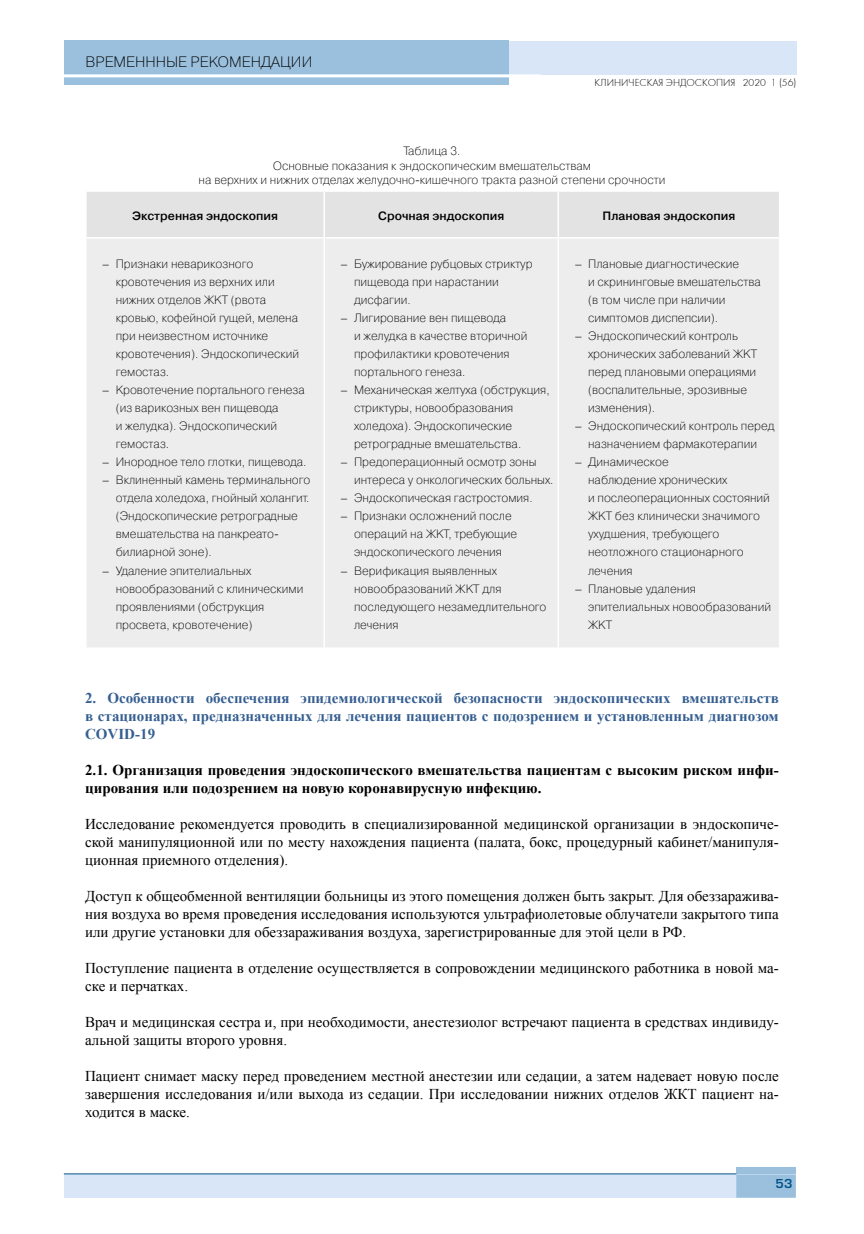
<style>
.page{position:relative;width:864px;height:1234px;background:#fff}
.page>*{position:absolute;margin:0;border:0;box-sizing:border-box;transform-origin:0 0}
.t1{font:15px/18px "Times New Roman";color:#000;text-align:justify}
.t2{font:700 15px/18px "Times New Roman";color:#365f91;text-align:justify}
.t3{font:700 15px/18px "Times New Roman";color:#000}
.t4{font:15px "Pragmatica Light C";color:#000}
.t5{font:12px/18px "Pragmatica Light C";color:#000}
.t6{font:700 12px "Pragmatica Light C";color:#000}
.t7{font:12px "Europe Demi C";color:#005488}
.t8{font:10.5px "Futura Light C";color:#000}
.s1{font-family:"Times New Roman"}
</style>
<div class="page">
<div style="left:64px;top:41px;width:731px;height:34px;background:#d8e6f7"></div>
<div style="left:64px;top:40px;width:444px;height:45px;background:#9bc0dd"></div>
<hr style="left:64px;top:74px;width:476px;height:3px;background:#fff">
<div style="left:64px;top:1174px;width:730px;height:23px;background:#d8e6f7"></div>
<div style="left:736px;top:1174px;width:59px;height:23px;background:#9bc0dd;border:2px solid #9bc0dd"></div>
<div style="left:736px;top:1166px;width:59px;height:7px;background:#9bc0dd"></div>
<hr style="left:64px;top:1173px;width:672px;height:1px;background:#005488">
<div style="left:87px;top:192px;width:691px;height:45px;background:#e3e3e3"></div>
<div style="left:87px;top:239px;width:691px;height:408px;background:#ededed"></div>
<hr style="left:323px;top:192px;width:2px;height:45px;background:#fff">
<hr style="left:557px;top:192px;width:2px;height:45px;background:#fff">
<hr style="left:323px;top:238px;width:2px;height:409px;background:#fff">
<hr style="left:557px;top:238px;width:2px;height:409px;background:#fff">
<p class="t4" style="left:85px;top:53px;width:228px">ВРЕМЕНННЫЕ РЕКОМЕНДАЦИИ</p>
<p class="t8" style="left:594px;top:77px;width:203px">КЛИНИЧЕСКАЯ ЭНДОСКОПИЯ 2020 1 (56)</p>
<p class="t5" style="left:198px;top:144px;width:468px;line-height:14.4px;text-align:center">Таблица 3.<br>Основные показания к эндоскопическим вмешательствам<br>на верхних и нижних отделах желудочно-кишечного тракта разной степени срочности</p>
<p class="t6" style="left:132px;top:209px;width:147px">Экстренная эндоскопия</p>
<p class="t6" style="left:378px;top:209px;width:127px">Срочная эндоскопия</p>
<p class="t6" style="left:602px;top:209px;width:134px">Плановая эндоскопия</p>
<p class="t5" style="left:116px;top:255px;width:185px;text-indent:-13px"><span class="s1">–</span> Признаки неварикозного кровотечения из верхних или нижних отделов ЖКТ (рвота кровью, кофейной гущей, мелена при неизвестном источнике кровотечения). Эндоскопический гемостаз.</p>
<p class="t5" style="left:116px;top:381px;width:190px;text-indent:-13px"><span class="s1">–</span> Кровотечение портального генеза (из варикозных вен пищевода<br>и желудка). Эндоскопический гемостаз.</p>
<p class="t5" style="left:103px;top:453px;width:205px"><span class="s1">–</span> Инородное тело глотки, пищевода.</p>
<p class="t5" style="left:116px;top:471px;width:196px;text-indent:-13px"><span class="s1">–</span> Вклиненный камень терминального отдела холедоха, гнойный холангит. (Эндоскопические ретроградные вмешательства на панкреато&shy;билиарной зоне).</p>
<p class="t5" style="left:116px;top:561px;width:189px;text-indent:-13px"><span class="s1">–</span> Удаление эпителиальных новообразований с клиническими проявлениями (обструкция просвета, кровотечение)</p>
<p class="t5" style="left:354px;top:255px;width:180px;text-indent:-13px"><span class="s1">–</span> Бужирование рубцовых стриктур пищевода при нарастании дисфагии.</p>
<p class="t5" style="left:354px;top:309px;width:175px;text-indent:-13px"><span class="s1">–</span> Лигирование вен пищевода<br>и желудка в качестве вторичной профилактики кровотечения портального генеза.</p>
<p class="t5" style="left:354px;top:381px;width:197px;text-indent:-13px"><span class="s1">–</span> Механическая желтуха (обструкция, стриктуры, новообразования холедоха). Эндоскопические ретроградные вмешательства.</p>
<p class="t5" style="left:354px;top:453px;width:201px;text-indent:-13px"><span class="s1">–</span> Предоперационный осмотр зоны интереса у онкологических больных.</p>
<p class="t5" style="left:341px;top:489px;width:193px"><span class="s1">–</span> Эндоскопическая гастростомия.</p>
<p class="t5" style="left:354px;top:507px;width:164px;text-indent:-13px"><span class="s1">–</span> Признаки осложнений после операций на ЖКТ, требующие эндоскопического лечения</p>
<p class="t5" style="left:354px;top:561px;width:194px;text-indent:-13px"><span class="s1">–</span> Верификация выявленных новообразований ЖКТ для последующего незамедлительного лечения</p>
<p class="t5" style="left:588px;top:255px;width:174px;text-indent:-13px"><span class="s1">–</span> Плановые диагностические<br>и скрининговые вмешательства (в том числе при наличии симптомов диспепсии).</p>
<p class="t5" style="left:588px;top:327px;width:170px;text-indent:-13px"><span class="s1">–</span> Эндоскопический контроль хронических заболеваний ЖКТ перед плановыми операциями (воспалительные, эрозивные изменения).</p>
<p class="t5" style="left:575px;top:417px;width:200px;text-align:center"><span class="s1">–</span> Эндоскопический контроль перед назначением фармакотерапии</p>
<p class="t5" style="left:588px;top:453px;width:183px;text-indent:-13px"><span class="s1">–</span> Динамическое<br>наблюдение хронических<br>и послеоперационных состояний<br>ЖКТ без клинически значимого ухудшения, требующего неотложного стационарного лечения</p>
<p class="t5" style="left:588px;top:579px;width:184px;text-indent:-13px"><span class="s1">–</span> Плановые удаления эпителиальных новообразований<br>ЖКТ</p>
<p class="t2" style="left:85px;top:688px;width:695px">2. Особенности обеспечения эпидемиологической безопасности эндоскопических вмешательств в стационарах, предназначенных для лечения пациентов с подозрением и установленным диагнозом COVID‑19</p>
<p class="t3" style="left:85px;top:760px;width:695px">2.1. Организация проведения эндоскопического вмешательства пациентам с высоким риском инфи‑ цирования или подозрением на новую коронавирусную инфекцию.</p>
<p class="t1" style="left:85px;top:814px;width:695px">Исследование рекомендуется проводить в специализированной медицинской организации в эндоскопиче&shy;ской манипуляционной или по месту нахождения пациента (палата, бокс, процедурный кабинет/манипуля&shy;ционная приемного отделения).</p>
<p class="t1" style="left:85px;top:886px;width:695px">Доступ к общеобменной вентиляции больницы из этого помещения должен быть закрыт. Для обеззаражива&shy;ния воздуха во время проведения исследования используются ультрафиолетовые облучатели закрытого типа или другие установки для обеззараживания воздуха, зарегистрированные для этой цели в РФ.</p>
<p class="t1" style="left:85px;top:958px;width:695px">Поступление пациента в отделение осуществляется в сопровождении медицинского работника в новой ма&shy;ске и перчатках.</p>
<p class="t1" style="left:85px;top:1012px;width:695px">Врач и медицинская сестра и, при необходимости, анестезиолог встречают пациента в средствах индивиду&shy;альной защиты второго уровня.</p>
<p class="t1" style="left:85px;top:1066px;width:695px">Пациент снимает маску перед проведением местной анестезии или седации, а затем надевает новую после завершения исследования и/или выхода из седации. При исследовании нижних отделов ЖКТ пациент на&shy;ходится в маске.</p>
<p class="t7" style="left:775px;top:1176px;width:19px">53</p>
</div>
